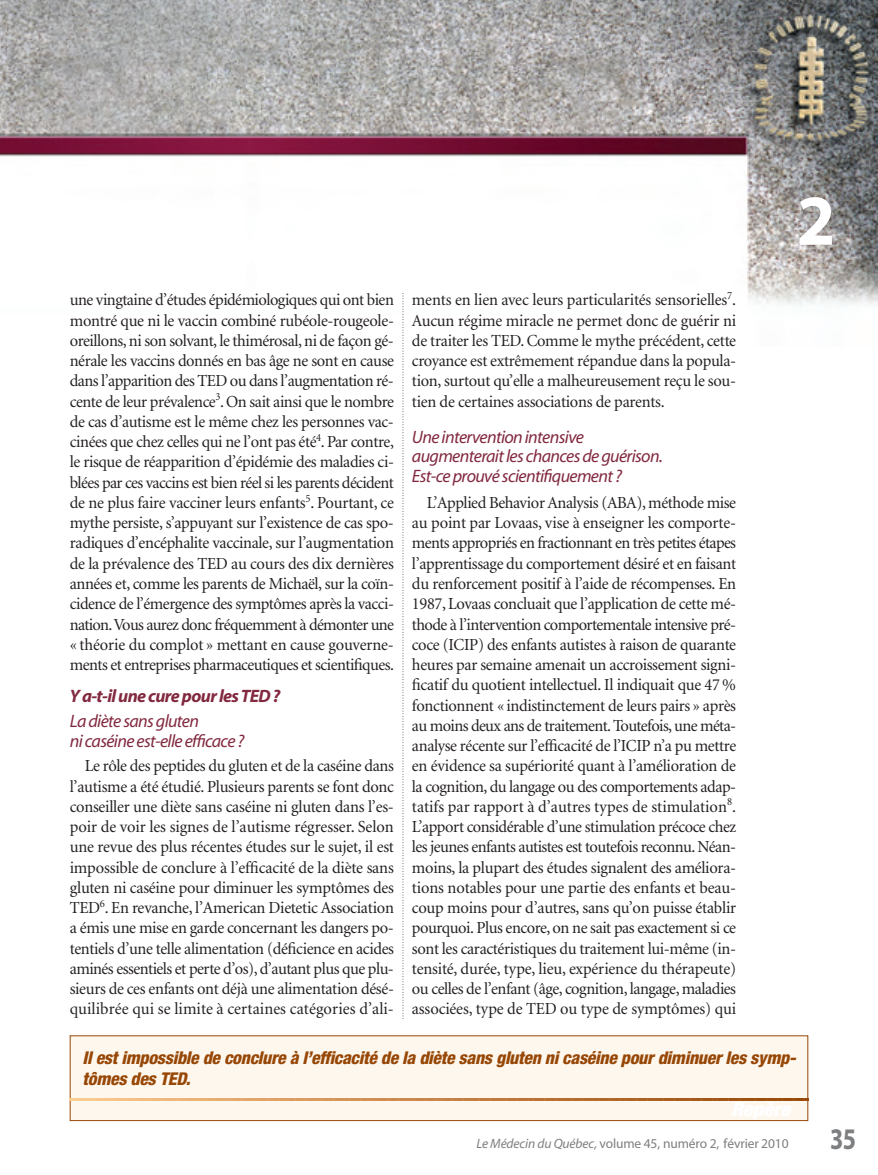
<style>
.page{position:relative;width:878px;height:1175px;background:#fff}
.page>*{position:absolute;margin:0;border:0;box-sizing:border-box;transform-origin:0 0}
.t1{font:700 72px "Myriad";color:#fff}
.t2{font:700 30px "Myriad";color:#7d7f81;scale:.8 1}
.t3{font:italic 18px/19.5px "Myriad";letter-spacing:-.035em;color:#82293f}
.t4{font:italic 700 18px "Myriad";letter-spacing:-.035em;color:#82293f}
.t5{font:italic 800 condensed 17.7px/21px "Helvetica Neue";color:#974705}
.t6{font:16.8px/20.2px "Minion";letter-spacing:-.015em;color:#231f20;text-align:justify}
.t7{font:13.5px "Myriad";letter-spacing:-.01em;color:#7d7f81}
.s1{font-style:italic}
</style>
<div class="page">
<img style="left:0;top:0;width:878px;height:346px">
<div style="left:70px;top:1035px;width:737px;height:85px;background:#fef7ed"></div>
<svg style="left:70px;top:1098px;width:23px;height:22px"></svg>
<hr style="left:97px;top:1098px;width:2px;height:22px;background:#f9c78a">
<svg style="left:103px;top:1098px;width:109px;height:3px"></svg>
<hr style="left:216px;top:1098px;width:2px;height:22px;background:#e6ae71">
<svg style="left:222px;top:1098px;width:109px;height:3px"></svg>
<hr style="left:335px;top:1098px;width:2px;height:22px;background:#d59559">
<svg style="left:341px;top:1098px;width:17px;height:3px"></svg>
<hr style="left:362px;top:1098px;width:2px;height:22px;background:#d18f53">
<svg style="left:368px;top:1098px;width:82px;height:3px"></svg>
<hr style="left:454px;top:1098px;width:2px;height:22px;background:#c57f42">
<svg style="left:460px;top:1098px;width:17px;height:3px"></svg>
<hr style="left:481px;top:1098px;width:2px;height:22px;background:#c27a3d">
<svg style="left:487px;top:1098px;width:82px;height:3px"></svg>
<hr style="left:573px;top:1098px;width:2px;height:22px;background:#b46b2c">
<svg style="left:579px;top:1098px;width:17px;height:3px"></svg>
<hr style="left:600px;top:1098px;width:2px;height:22px;background:#b16728">
<svg style="left:606px;top:1098px;width:82px;height:3px"></svg>
<hr style="left:692px;top:1098px;width:2px;height:22px;background:#a55818">
<svg style="left:698px;top:1098px;width:17px;height:3px"></svg>
<hr style="left:719px;top:1098px;width:2px;height:22px;background:#a25414">
<svg style="left:725px;top:1098px;width:82px;height:3px"></svg>
<svg style="left:402px;top:293px;width:1px;height:726px"></svg>
<h1 class="t1" style="left:796px;top:193px;width:40px">2</h1>
<p class="t6" style="left:412px;top:291px;width:326px">ments en lien avec leurs particularités sensorielles<sup>7</sup>.<br>Aucun régime miracle ne permet donc de guérir ni de traiter les TED. Comme le mythe précédent, cette croyance est extrêmement répandue dans la popula&shy;tion, surtout qu’elle a malheureusement reçu le sou&shy;tien de certaines associations de parents.</p>
<p class="t3" style="left:412px;top:428px;width:252px">Une intervention intensive augmenterait les chances de guérison.<br>Est-ce prouvé scientifiquement ?</p>
<p class="t6" style="left:412px;top:494px;width:326px;text-indent:15px">L’Applied Behavior Analysis (ABA), méthode mise au point par Lovaas, vise à enseigner les comporte&shy;ments appropriés en fractionnant en très petites étapes l’apprentissage du comportement désiré et en faisant du renforcement positif à l’aide de récompenses. En 1987, Lovaas concluait que l’application de cette mé&shy;thode à l’intervention comportementale intensive pré&shy;coce (ICIP) des enfants autistes à raison de quarante heures par semaine amenait un accroissement signi&shy;ficatif du quotient intellectuel. Il indiquait que 47 % fonctionnent « indistinctement de leurs pairs » après au moins deux ans de traitement. Toutefois, une méta&shy;analyse récente sur l’efficacité de l’ICIP n’a pu mettre en évidence sa supériorité quant à l’amélioration de la cognition, du langage ou des comportements adap&shy;tatifs par rapport à d’autres types de stimulation<sup>8</sup>.<br>L’apport considérable d’une stimulation précoce chez les jeunes enfants autistes est toutefois reconnu. Néan&shy;moins, la plupart des études signalent des améliora&shy;tions notables pour une partie des enfants et beau&shy;coup moins pour d’autres, sans qu’on puisse établir pourquoi. Plus encore, on ne sait pas exactement si ce sont les caractéristiques du traitement lui-même (in&shy;tensité, durée, type, lieu, expérience du thérapeute) ou celles de l’enfant (âge, cognition, langage, maladies associées, type de TED ou type de symptômes) qui</p>
<p class="t5" style="left:82px;top:1048px;width:717px">Ilestimpossible de conclure à l’efficacité de la diète sans gluten nicaséine pourdiminuerles symp&shy;tômes des TED.</p>
<p class="t6" style="left:70px;top:291px;width:326px">une vingtaine d’études épidémiologiques qui ont bien montré que ni le vaccin combiné rubéole-rougeole&shy;oreillons, ni son solvant, le thimérosal, ni de façon gé&shy;nérale les vaccins donnés en bas âge ne sont en cause dans l’apparition des TED ou dans l’augmentation ré&shy;cente de leur prévalence<sup>3</sup>. On sait ainsi que le nombre de cas d’autisme est le même chez les personnes vac&shy;cinées que chez celles qui ne l’ont pas été<sup>4</sup>. Par contre, le risque de réapparition d’épidémie des maladies ci&shy;blées par ces vaccins est bien réel si les parents décident de ne plus faire vacciner leurs enfants<sup>5</sup>. Pourtant, ce mythe persiste, s’appuyant sur l’existence de cas spo&shy;radiques d’encéphalite vaccinale, sur l’augmentation de la prévalence des TED au cours des dix dernières années et, comme les parents de Michaël, sur la coïn&shy;cidence de l’émergence des symptômes après la vacci&shy;nation.Vous aurez donc fréquemment à démonter une « théorie du complot » mettant en cause gouverne&shy;ments et entreprises pharmaceutiques et scientifiques.</p>
<p class="t4" style="left:70px;top:689px;width:212px">Y a-t-il une cure pour les TED ?</p>
<p class="t3" style="left:70px;top:712px;width:176px;line-height:20.2px">La diète sans gluten<br>ni caséine est-elle efficace ?</p>
<p class="t6" style="left:70px;top:757px;width:326px;text-indent:15px">Le rôle des peptides du gluten et de la caséine dans l’autisme a été étudié. Plusieurs parents se font donc conseiller une diète sans caséine ni gluten dans l’es&shy;poir de voir les signes de l’autisme régresser. Selon une revue des plus récentes études sur le sujet, il est impossible de conclure à l’efficacité de la diète sans gluten ni caséine pour diminuer les symptômes des TED<sup>6</sup>. En revanche, l’American Dietetic Association a émis une mise en garde concernant les dangers po&shy;tentiels d’une telle alimentation (déficience en acides aminés essentiels et perte d’os), d’autant plus que plu&shy;sieurs de ces enfants ont déjà une alimentation désé&shy;quilibrée qui se limite à certaines catégories d’ali-</p>
<p class="t7" style="left:476px;top:1138px;width:314px"><span class="s1">Le Médecin du Québec,</span> volume 45, numéro 2, février 2010</p>
<h2 class="t2" style="left:830px;top:1127px;width:34px">35</h2>
</div>
